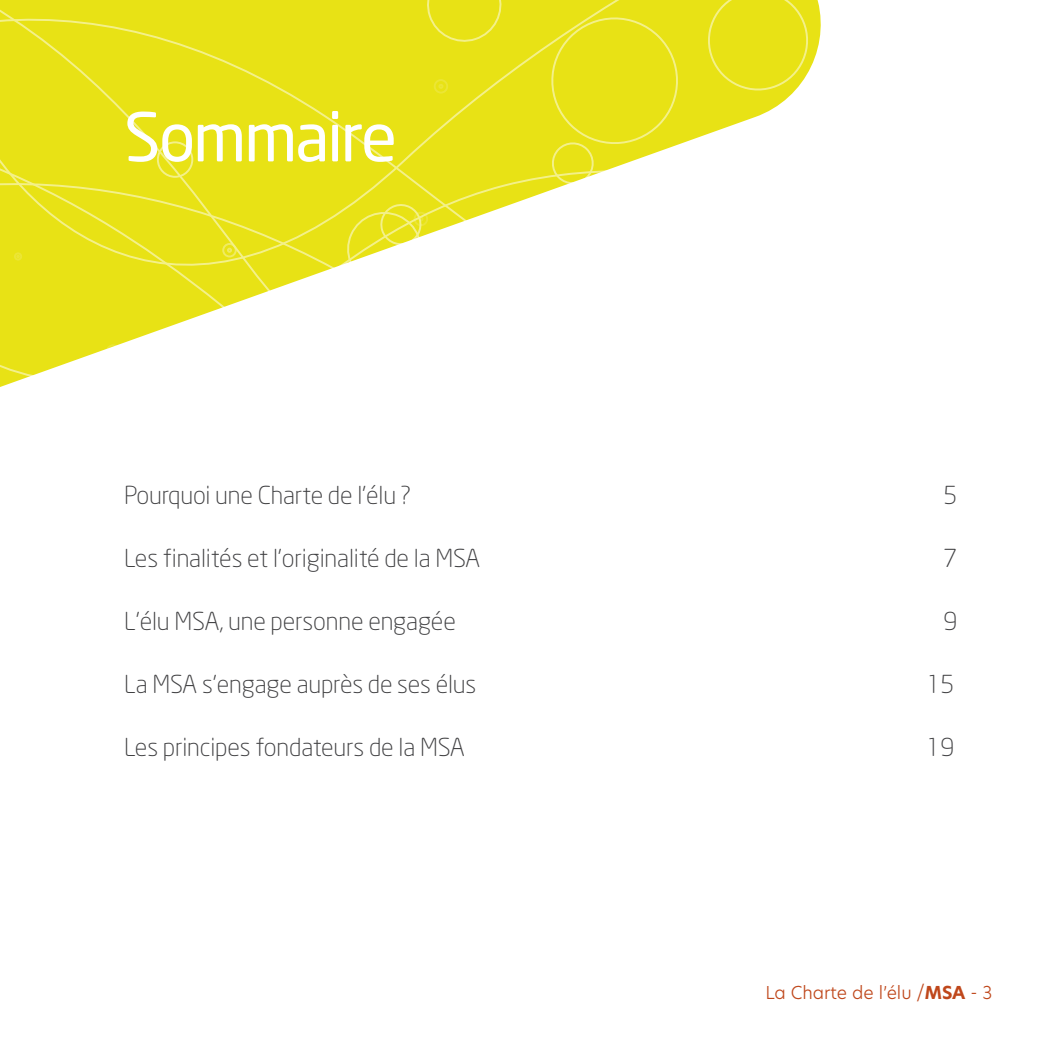
<style>
.page{position:relative;width:1042px;height:1042px;background:#fff}
.page>*{position:absolute;margin:0;border:0;box-sizing:border-box;transform-origin:0 0}
.GROS_TITRE{font:66.5px "Neo Sans Std";letter-spacing:-.035em;color:#fff}
.t1{font:300 24.5px "Neo Sans";letter-spacing:-.005em;color:#404042}
.t2{font:300 17.5px "Hero New";color:#bf471b}
.s1{font-weight:700}
</style>
<div class="page">
<svg style="left:0;top:0;width:821px;height:154px;background:#e9e323"></svg>
<svg style="left:0;top:154px;width:652px;height:233px"></svg>
<p class="GROS_TITRE" style="left:124px;top:96px;width:275px">Sommaire</p>
<p class="t1" style="left:124px;top:480px;width:289px">Pourquoi une Charte de l’élu ?</p>
<p class="t1" style="left:943px;top:480px;width:16px">5</p>
<p class="t1" style="left:124px;top:543px;width:358px">Les finalités et l’originalité de la MSA</p>
<p class="t1" style="left:943px;top:543px;width:16px">7</p>
<p class="t1" style="left:124px;top:606px;width:333px">L’élu MSA, une personne engagée</p>
<p class="t1" style="left:943px;top:606px;width:16px">9</p>
<p class="t1" style="left:124px;top:669px;width:354px">La MSA s’engage auprès de ses élus</p>
<p class="t1" style="left:926px;top:669px;width:30px">15</p>
<p class="t1" style="left:124px;top:732px;width:342px">Les principes fondateurs de la MSA</p>
<p class="t1" style="left:926px;top:732px;width:30px">19</p>
<p class="t2" style="left:765px;top:981px;width:228px">La Charte de l’élu /<span class="s1">MSA</span> - 3</p>
</div>
